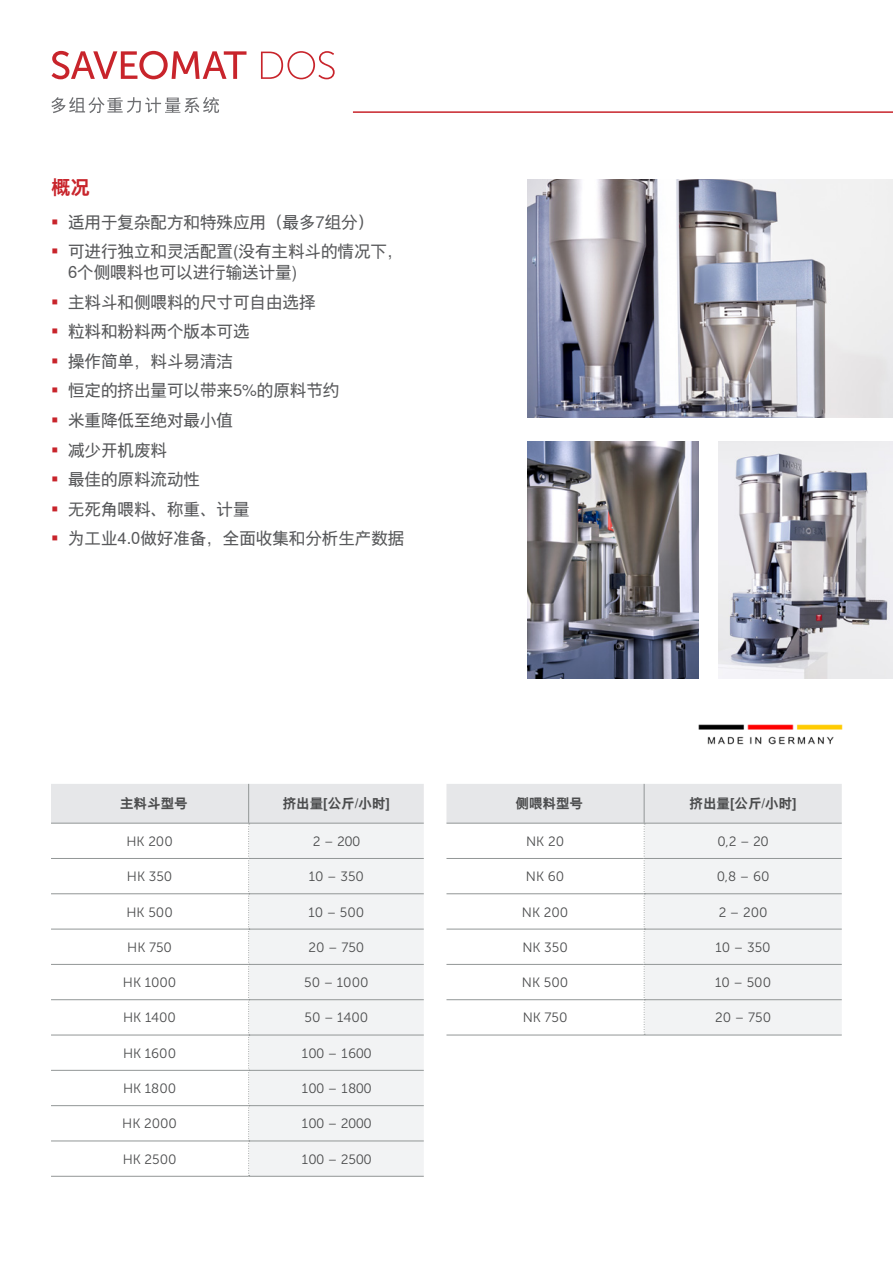
<style>
.page{position:relative;width:893px;height:1263px;background:#fff}
.page>*{position:absolute;margin:0;border:0;box-sizing:border-box;transform-origin:0 0}
.t1{font:700 19.5px "Nimbus Sans CHS";color:#c8242b}
.t2{font:16.5px/29.5px "Nimbus Sans CHS";color:#57585a}
.t3{font:13.5px "Museo Sans 300";color:#4b4c4d}
.t4{font:700 13.5px "Nimbus Sans CHS";color:#4b4c4d}
</style>
<div class="page">
<hr style="left:51px;top:1176px;width:198px;height:1px;background:#929696">
<hr style="left:249px;top:1176px;width:175px;height:1px;background:#929696">
<svg style="left:51px;top:784px;width:373px;height:392px"></svg>
<hr style="left:446px;top:1035px;width:198px;height:1px;background:#929696">
<hr style="left:644px;top:1035px;width:198px;height:1px;background:#929696">
<svg style="left:446px;top:784px;width:396px;height:251px"></svg>
<img style="left:698px;top:724px;width:145px;height:21px">
<hr style="left:353px;top:111px;width:540px;height:2px;background:#c8242b">
<img style="left:527px;top:180px;width:366px;height:237px">
<img style="left:527px;top:441px;width:172px;height:237px">
<img style="left:719px;top:441px;width:174px;height:237px">
<svg style="left:52px;top:51px;width:283px;height:28px"></svg>
<svg style="left:51px;top:97px;width:168px;height:16px"></svg>
<h1 class="t1" style="left:51px;top:176px;width:40px">概况</h1>
<p class="t2" style="left:68px;top:207px;width:337px">适用于复杂配方和特殊应用（最多7组分）<br>可进行独立和灵活配置(没有主料斗的情况下，</p>
<p class="t2" style="left:68px;top:258px;width:338px">6个侧喂料也可以进行输送计量)<br>主料斗和侧喂料的尺寸可自由选择<br>粒料和粉料两个版本可选<br>操作简单，料斗易清洁<br>恒定的挤出量可以带来5%的原料节约<br>米重降低至绝对最小值<br>减少开机废料<br>最佳的原料流动性<br>无死角喂料、称重、计量<br>为工业4.0做好准备，全面收集和分析生产数据</p>
<p class="t4" style="left:120px;top:795px;width:69px">主料斗型号</p>
<p class="t4" style="left:283px;top:795px;width:109px">挤出量[公斤/小时]</p>
<p class="t3" style="left:126px;top:834px;width:48px">HK 200</p>
<p class="t3" style="left:313px;top:834px;width:49px">2 – 200</p>
<p class="t3" style="left:127px;top:869px;width:47px">HK 350</p>
<p class="t3" style="left:309px;top:869px;width:57px">10 – 350</p>
<p class="t3" style="left:127px;top:904px;width:48px">HK 500</p>
<p class="t3" style="left:308px;top:904px;width:57px">10 – 500</p>
<p class="t3" style="left:127px;top:940px;width:46px">HK 750</p>
<p class="t3" style="left:308px;top:940px;width:57px">20 – 750</p>
<p class="t3" style="left:123px;top:975px;width:55px">HK 1000</p>
<p class="t3" style="left:304px;top:975px;width:66px">50 – 1000</p>
<p class="t3" style="left:123px;top:1010px;width:54px">HK 1400</p>
<p class="t3" style="left:304px;top:1010px;width:65px">50 – 1400</p>
<p class="t3" style="left:123px;top:1046px;width:55px">HK 1600</p>
<p class="t3" style="left:301px;top:1046px;width:72px">100 – 1600</p>
<p class="t3" style="left:123px;top:1081px;width:55px">HK 1800</p>
<p class="t3" style="left:301px;top:1081px;width:72px">100 – 1800</p>
<p class="t3" style="left:122px;top:1116px;width:56px">HK 2000</p>
<p class="t3" style="left:301px;top:1116px;width:72px">100 – 2000</p>
<p class="t3" style="left:123px;top:1152px;width:55px">HK 2500</p>
<p class="t3" style="left:301px;top:1152px;width:72px">100 – 2500</p>
<p class="t4" style="left:516px;top:795px;width:69px">侧喂料型号</p>
<p class="t4" style="left:689px;top:795px;width:109px">挤出量[公斤/小时]</p>
<p class="t3" style="left:526px;top:834px;width:39px">NK 20</p>
<p class="t3" style="left:718px;top:834px;width:52px">0,2 – 20</p>
<p class="t3" style="left:526px;top:869px;width:40px">NK 60</p>
<p class="t3" style="left:717px;top:869px;width:54px">0,8 – 60</p>
<p class="t3" style="left:522px;top:904px;width:48px">NK 200</p>
<p class="t3" style="left:719px;top:904px;width:50px">2 – 200</p>
<p class="t3" style="left:522px;top:940px;width:47px">NK 350</p>
<p class="t3" style="left:716px;top:940px;width:57px">10 – 350</p>
<p class="t3" style="left:522px;top:975px;width:48px">NK 500</p>
<p class="t3" style="left:715px;top:975px;width:57px">10 – 500</p>
<p class="t3" style="left:523px;top:1010px;width:46px">NK 750</p>
<p class="t3" style="left:715px;top:1010px;width:57px">20 – 750</p>
</div>
